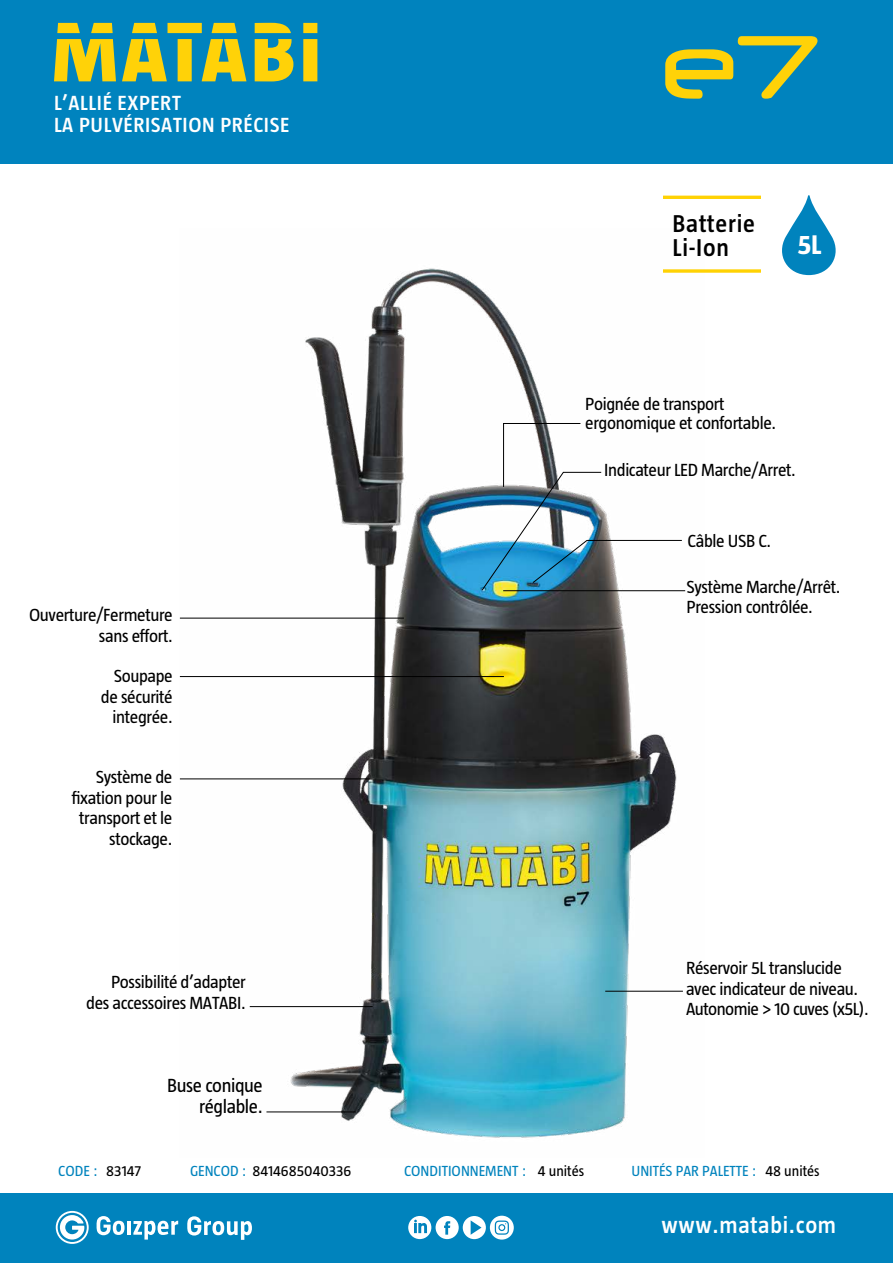
<style>
.page{position:relative;width:893px;height:1263px;background:#fff}
.page>*{position:absolute;margin:0;border:0;box-sizing:border-box;transform-origin:0 0}
.t1{font:700 27.75px "Taz";color:#fff}
.t2{font:600 24.9px/24.5px "Taz";letter-spacing:.03em;color:#000}
.t3{font:600 23.55px "Taz";letter-spacing:.03em;color:#fff}
.t4{font:600 21px/22.5px "Taz";letter-spacing:.03em;color:#fff}
.t5{font:19.5px/20.7px "Taz";letter-spacing:-.02em;color:#000;text-align:right}
.t6{font:18px/20.7px "Taz";letter-spacing:-.02em;color:#000;text-align:right}
.t7{font:15px "Taz";color:#0083bd}
.t8{font:15px "Taz";color:#000}
.s1{color:#000}
.s2{color:#0083bd}
</style>
<div class="page">
<img style="left:180px;top:268px;width:506px;height:870px">
<div style="left:0;top:0;width:893px;height:164px;background:#0083be"></div>
<div style="left:0;top:1193px;width:893px;height:70px;background:#0083bd"></div>
<svg style="left:56px;top:1211px;width:33px;height:33px"></svg>
<hr style="left:127px;top:1221px;width:3px;height:14px;background:#fff">
<svg style="left:133px;top:1221px;width:45px;height:18px"></svg>
<svg style="left:97px;top:1216px;width:28px;height:19px"></svg>
<svg style="left:187px;top:1216px;width:65px;height:24px"></svg>
<svg style="left:665px;top:36px;width:152px;height:63px"></svg>
<hr style="left:663px;top:196px;width:98px;height:3px;background:#ffd203">
<svg style="left:663px;top:269px;width:98px;height:4px"></svg>
<svg style="left:782px;top:195px;width:54px;height:80px"></svg>
<svg style="left:54px;top:23px;width:263px;height:58px"></svg>
<svg style="left:408px;top:1216px;width:106px;height:23px"></svg>
<hr style="left:503px;top:590px;width:182px;height:1px;background:#000">
<hr style="left:180px;top:676px;width:324px;height:1px;background:#000">
<hr style="left:605px;top:991px;width:78px;height:1px;background:#000">
<hr style="left:266px;top:1111px;width:90px;height:1px;background:#000">
<hr style="left:180px;top:778px;width:193px;height:1px;background:#000">
<svg style="left:481px;top:423px;width:202px;height:168px"></svg>
<hr style="left:180px;top:618px;width:224px;height:1px;background:#000">
<hr style="left:250px;top:1006px;width:123px;height:1px;background:#000">
<p class="t4" style="left:54px;top:91px;width:237px">L’ALLIÉ EXPERT<br>LA PULVÉRISATION PRÉCISE</p>
<p class="t6" style="left:29px;top:604px;width:145px">Ouverture/Fermeture sans effort.</p>
<p class="t6" style="left:101px;top:665px;width:73px">Soupape de sécurité integrée.</p>
<p class="t6" style="left:72px;top:766px;width:102px">Système de fixation pour le transport et le stockage.</p>
<p class="t6" style="left:86px;top:972px;width:161px">Possibilité d’adapter des accessoires MATABI.</p>
<p class="t5" style="left:167px;top:1075px;width:97px">Buse conique réglable.</p>
<h2 class="t2" style="left:673px;top:211px;width:84px">Batterie<br>Li-Ion</h2>
<h1 class="t1" style="left:798px;top:229px;width:25px">5L</h1>
<p class="t6" style="left:585px;top:394px;width:192px;line-height:19.5px;text-align:left">Poignée de transport ergonomique et confortable.</p>
<p class="t6" style="left:604px;top:459px;width:193px">Indicateur LED Marche/Arret.</p>
<p class="t6" style="left:687px;top:530px;width:85px">Câble USB C.</p>
<p class="t6" style="left:687px;top:576px;width:155px;text-align:left">Système Marche/Arrêt.<br>Pression contrôlée.</p>
<p class="t6" style="left:686px;top:957px;width:184px;text-align:left">Réservoir 5L translucide avec indicateur de niveau.<br>Autonomie &gt; 10 cuves (x5L).</p>
<p class="t7" style="left:58px;top:1163px;width:84px">CODE : <span class="s1">83147</span></p>
<p class="t8" style="left:190px;top:1163px;width:163px"><span class="s2">GENCOD :</span> 8414685040336</p>
<p class="t7" style="left:404px;top:1163px;width:182px">CONDITIONNEMENT : <span class="s1">4 unités</span></p>
<p class="t7" style="left:631px;top:1163px;width:190px">UNITÉS PAR PALETTE : <span class="s1">48 unités</span></p>
<h3 class="t3" style="left:661px;top:1212px;width:176px">www.matabi.com</h3>
</div>
